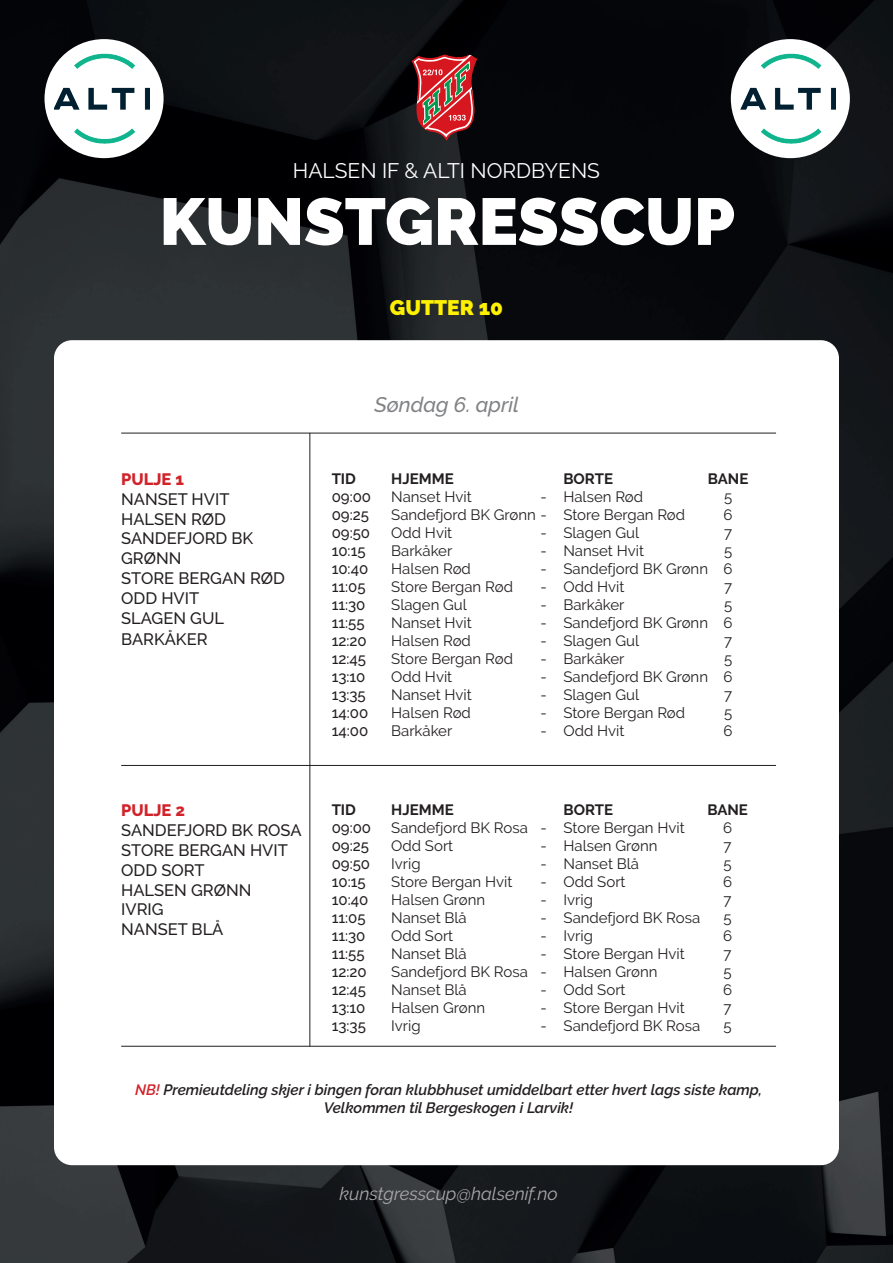
<style>
.page{position:relative;width:893px;height:1263px;background:#fff}
.page>*{position:absolute;margin:0;border:0;box-sizing:border-box;transform-origin:0 0}
.t1{font:900 66px "Raleway";color:#fff}
.t2{font:21px "Raleway";color:#fff}
.t3{font:italic 500 21px "Raleway";color:#808285}
.t4{font:900 21px "Raleway";color:#fff101}
.t5{font:italic 18px "Raleway";color:#a8a9ad}
.t6{font:500 16.5px/19.8px "Raleway";color:#231f20}
.t7{font:800 16.5px "Raleway";color:#d1232a}
.t8{font:15px/18px "Raleway";color:#231f20}
.t9{font:500 15px/18px "Raleway";color:#231f20}
.t10{font:italic 600 15px/18px "Raleway";color:#231f20;text-align:center}
.t11{font:700 15px "Raleway";color:#231f20}
.s1{color:#d1232a}
</style>
<div class="page">
<img style="left:0;top:0;width:893px;height:1263px">
<svg style="left:412px;top:55px;width:65px;height:85px;background:#9d4342"></svg>
<div style="left:54px;top:340px;width:785px;height:825px;background:#fff;border-radius:18px"></div>
<hr style="left:310px;top:433px;width:1px;height:613px;background:#231f20">
<hr style="left:121px;top:1046px;width:655px;height:1px;background:#231f20">
<hr style="left:121px;top:765px;width:655px;height:1px;background:#231f20">
<div style="left:45px;top:39px;width:119px;height:119px;background:#fff;border-radius:50%"></div>
<img style="left:55px;top:52px;width:95px;height:95px">
<div style="left:731px;top:39px;width:119px;height:119px;background:#fff;border-radius:50%"></div>
<img style="left:741px;top:52px;width:95px;height:95px">
<hr style="left:121px;top:433px;width:655px;height:1px;background:#231f20">
<h2 class="t2" style="left:293px;top:158px;width:309px">HALSEN IF &amp; ALTI NORDBYENS</h2>
<h1 class="t1" style="left:160px;top:183px;width:577px">KUNSTGRESSCUP</h1>
<h2 class="t4" style="left:390px;top:296px;width:115px">GUTTER 10</h2>
<p class="t7" style="left:121px;top:470px;width:64px">PULJE 1</p>
<p class="t6" style="left:121px;top:489px;width:165px">NANSET HVIT<br>HALSEN RØD<br>SANDEFJORD BK<br>GRØNN<br>STORE BERGAN RØD<br>ODD HVIT<br>SLAGEN GUL</p>
<p class="t6" style="left:121px;top:629px;width:88px">BARKÅKER</p>
<p class="t7" style="left:121px;top:801px;width:65px">PULJE 2</p>
<p class="t6" style="left:121px;top:820px;width:182px">SANDEFJORD BK ROSA<br>STORE BERGAN HVIT<br>ODD SORT<br>HALSEN GRØNN<br>IVRIG<br>NANSET BLÅ</p>
<h2 class="t3" style="left:374px;top:393px;width:146px">Søndag 6. april</h2>
<p class="t11" style="left:332px;top:470px;width:26px">TID</p>
<p class="t9" style="left:332px;top:487px;width:41px">09:00<br>09:25<br>09:50<br>10:15<br>10:40<br>11:05<br>11:30<br>11:55<br>12:20<br>12:45<br>13:10<br>13:35<br>14:00<br>14:00</p>
<p class="t11" style="left:391px;top:470px;width:64px">HJEMME</p>
<p class="t8" style="left:391px;top:487px;width:157px">Nanset Hvit<br>Sandefjord BK Grønn -<br>Odd Hvit<br>Barkåker<br>Halsen Rød<br>Store Bergan Rød<br>Slagen Gul<br>Nanset Hvit<br>Halsen Rød<br>Store Bergan Rød<br>Odd Hvit<br>Nanset Hvit<br>Halsen Rød<br>Barkåker</p>
<p class="t8" style="left:541px;top:487px;width:8px">-</p>
<p class="t8" style="left:541px;top:523px;width:8px;text-align:justify">- - - - - - - - - - - -</p>
<p class="t11" style="left:563px;top:470px;width:51px">BORTE</p>
<p class="t8" style="left:563px;top:487px;width:146px">Halsen Rød<br>Store Bergan Rød<br>Slagen Gul<br>Nanset Hvit<br>Sandefjord BK Grønn<br>Odd Hvit<br>Barkåker<br>Sandefjord BK Grønn<br>Slagen Gul<br>Barkåker<br>Sandefjord BK Grønn<br>Slagen Gul<br>Store Bergan Rød<br>Odd Hvit</p>
<p class="t11" style="left:708px;top:470px;width:42px">BANE</p>
<p class="t8" style="left:724px;top:487px;width:11px;text-align:justify">5<br>6<br>7<br>5<br>6<br>7<br>5<br>6<br>7<br>5<br>6<br>7<br>5<br>6</p>
<p class="t11" style="left:332px;top:801px;width:26px">TID</p>
<p class="t9" style="left:332px;top:819px;width:41px">09:00<br>09:25<br>09:50<br>10:15<br>10:40<br>11:05<br>11:30<br>11:55<br>12:20<br>12:45<br>13:10<br>13:35</p>
<p class="t11" style="left:391px;top:801px;width:64px">HJEMME</p>
<p class="t8" style="left:391px;top:819px;width:138px">Sandefjord BK Rosa<br>Odd Sort<br>Ivrig<br>Store Bergan Hvit<br>Halsen Grønn<br>Nanset Blå<br>Odd Sort<br>Nanset Blå<br>Sandefjord BK Rosa<br>Nanset Blå<br>Halsen Grønn<br>Ivrig</p>
<p class="t8" style="left:541px;top:819px;width:8px;text-align:justify">- - - - - - - - - - - -</p>
<p class="t11" style="left:564px;top:801px;width:51px">BORTE</p>
<p class="t8" style="left:564px;top:819px;width:138px">Store Bergan Hvit<br>Halsen Grønn<br>Nanset Blå<br>Odd Sort<br>Ivrig<br>Sandefjord BK Rosa<br>Ivrig<br>Store Bergan Hvit<br>Halsen Grønn<br>Odd Sort<br>Store Bergan Hvit<br>Sandefjord BK Rosa</p>
<p class="t11" style="left:707px;top:801px;width:42px">BANE</p>
<p class="t8" style="left:723px;top:819px;width:11px;text-align:justify">6<br>7<br>5<br>6<br>7<br>5<br>6<br>7<br>5<br>6<br>7<br>5</p>
<p class="t10" style="left:135px;top:1081px;width:629px"><span class="s1">NB!</span> Premieutdeling skjer i bingen foran klubbhuset umiddelbart etter hvert lags siste kamp,<br>Velkommen til Bergeskogen i Larvik!</p>
<p class="t5" style="left:340px;top:1183px;width:220px">kunstgresscup@halsenif.no</p>
</div>
